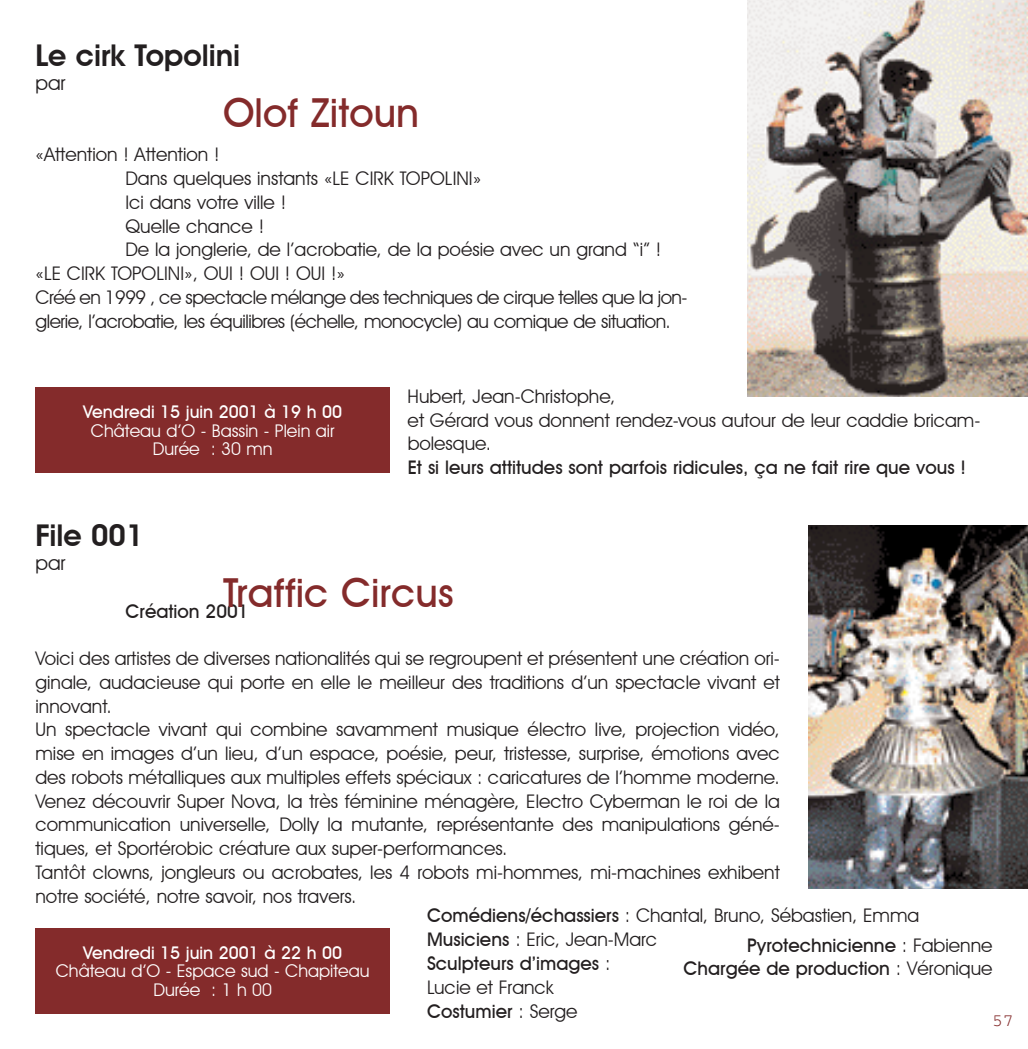
<style>
.page{position:relative;width:1028px;height:1049px;background:#fff}
.page>*{position:absolute;margin:0;border:0;box-sizing:border-box;transform-origin:0 0}
.t1{font:500 40px "Avant Garde IT Cby BT";color:#842b2b}
.t2{font:600 30px "Avant Garde IT Cby BT";color:#231f20}
.t3{font:20px "Avant Garde IT Cby BT";color:#231f20}
.t4{font:18.75px/23.8px "Avant Garde IT Cby BT";color:#231f20}
.t5{font:18.75px "Avant Garde IT Cby BT";letter-spacing:-.025em;color:#231f20}
.t6{font:500 18.75px/23.8px "Avant Garde IT Cby BT";color:#231f20;text-align:right}
.t7{font:17.5px/18.8px "Avant Garde IT Cby BT";color:#fff;text-align:center}
.t8{font:500 17.5px "Avant Garde IT Cby BT";color:#fff}
.t9{font:17.5px "Courier";color:#842b2b}
.s1{font-weight:500}
.s2{font-weight:400}
</style>
<div class="page">
<div style="left:35px;top:928px;width:355px;height:85px;background:#842b2b"></div>
<img style="left:808px;top:526px;width:220px;height:363px">
<img style="left:747px;top:0;width:281px;height:397px">
<div style="left:35px;top:388px;width:355px;height:85px;background:#842b2b"></div>
<h2 class="t2" style="left:35px;top:38px;width:206px">Le cirk Topolini</h2>
<p class="t3" style="left:35px;top:71px;width:32px">par</p>
<h1 class="t1" style="left:223px;top:89px;width:198px">Olof Zitoun</h1>
<p class="t4" style="left:35px;top:143px;width:185px">«Attention ! Attention !</p>
<p class="t4" style="left:125px;top:166px;width:357px">Dans quelques instants «LE CIRK TOPOLINI»</p>
<p class="t4" style="left:125px;top:190px;width:162px">Ici dans votre ville !</p>
<p class="t4" style="left:125px;top:214px;width:140px">Quelle chance !</p>
<p class="t4" style="left:125px;top:238px;width:537px">De la jonglerie, de l’acrobatie, de la poésie avec un grand “i” !</p>
<p class="t4" style="left:35px;top:261px;width:311px">«LE CIRK TOPOLINI», OUI ! OUI ! OUI !»</p>
<p class="t5" style="left:35px;top:286px;width:653px">Créé en 1999 , ce spectacle mélange des techniques de cirque telles que la jon-</p>
<p class="t5" style="left:35px;top:309px;width:637px">glerie, l’acrobatie, les équilibres (échelle, monocycle) au comique de situation.</p>
<p class="t8" style="left:83px;top:401px;width:260px">Vendredi 15 juin 2001 à 19 h 00</p>
<p class="t7" style="left:91px;top:421px;width:245px">Château d’O - Bassin - Plein air<br>Durée : 30 mn</p>
<p class="t4" style="left:407px;top:384px;width:574px">Hubert, Jean-Christophe,<br>et Gérard vous donnent rendez-vous autour de leur caddie bricam&shy;bolesque.</p>
<p class="t6" style="left:408px;top:455px;width:560px">Et si leurs attitudes sont parfois ridicules, ça ne fait rire que vous !</p>
<h2 class="t2" style="left:35px;top:518px;width:110px">File 001</h2>
<p class="t3" style="left:35px;top:551px;width:32px">par</p>
<p class="t6" style="left:125px;top:599px;width:125px">Création 2001</p>
<p class="t4" style="left:35px;top:646px;width:746px">Voici des artistes de diverses nationalités qui se regroupent et présentent une création ori&shy;ginale, audacieuse qui porte en elle le meilleur des traditions d’un spectacle vivant et innovant.<br>Un spectacle vivant qui combine savamment musique électro live, projection vidéo, mise en images d’un lieu, d’un espace, poésie, peur, tristesse, surprise, émotions avec des robots métalliques aux multiples effets spéciaux : caricatures de l’homme moderne.<br>Venez découvrir Super Nova, la très féminine ménagère, Electro Cyberman le roi de la communication universelle, Dolly la mutante, représentante des manipulations géné&shy;tiques, et Sportérobic créature aux super-performances.<br>Tantôt clowns, jongleurs ou acrobates, les 4 robots mi-hommes, mi-machines exhibent notre société, notre savoir, nos travers.</p>
<h1 class="t1" style="left:223px;top:569px;width:232px">Traffic Circus</h1>
<p class="t8" style="left:83px;top:942px;width:260px">Vendredi 15 juin 2001 à 22 h 00</p>
<p class="t7" style="left:56px;top:961px;width:315px">Château d’O - Espace sud - Chapiteau<br>Durée : 1 h 00</p>
<p class="t4" style="left:427px;top:904px;width:494px"><span class="s1">Comédiens/échassiers</span> : Chantal, Bruno, Sébastien, Emma<br><span class="s1">Musiciens</span> : Eric, Jean-Marc<br><span class="s1">Sculpteurs d’images</span> :<br>Lucie et Franck<br><span class="s1">Costumier</span> : Serge</p>
<p class="t6" style="left:683px;top:933px;width:310px">Pyrotechnicienne <span class="s2">: Fabienne<br></span>Chargée de production <span class="s2">: Véronique</span></p>
<p class="t9" style="left:992px;top:1015px;width:23px">57</p>
</div>
